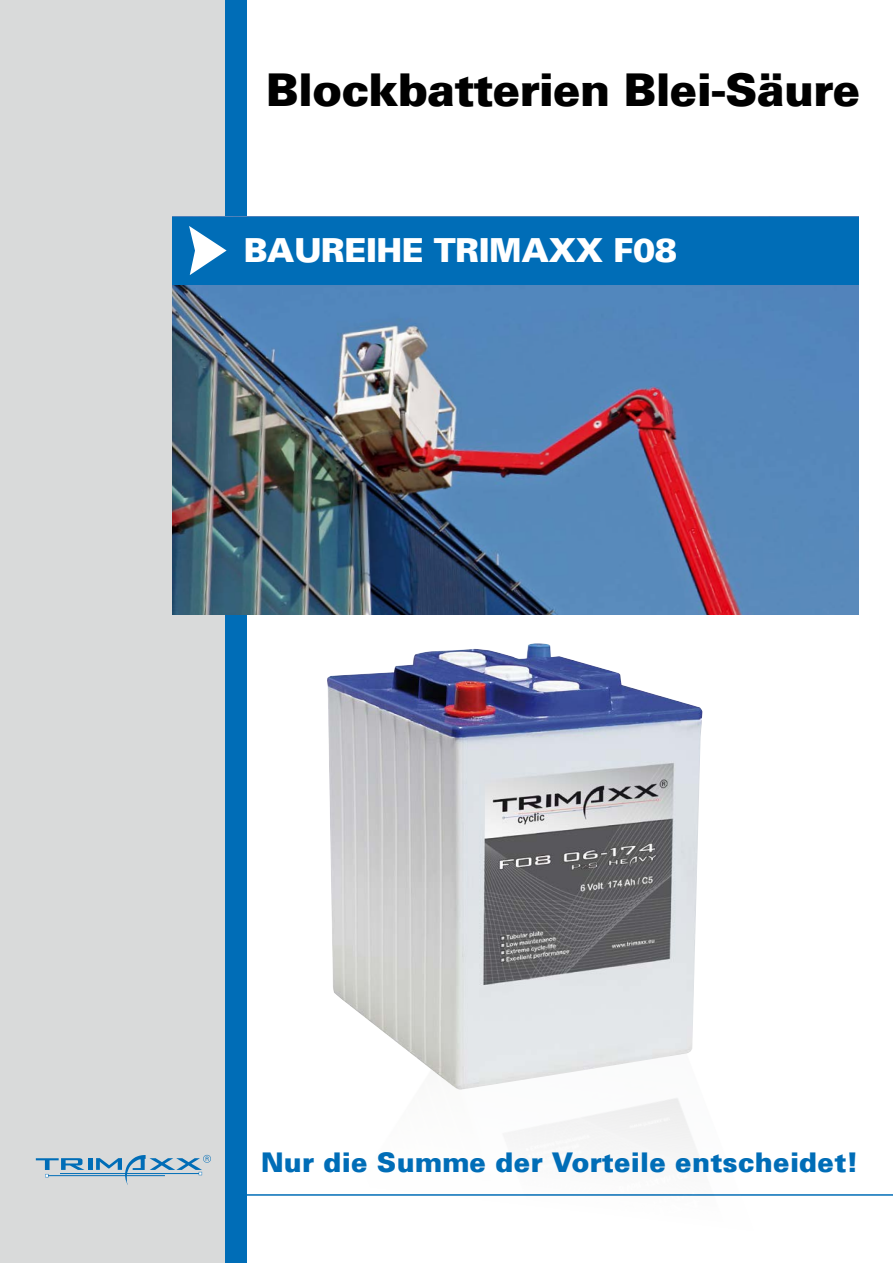
<style>
.page{position:relative;width:893px;height:1263px;background:#fff}
.page>*{position:absolute;margin:0;border:0;box-sizing:border-box;transform-origin:0 0}
.t1{font:900 45px "Univers";letter-spacing:-.015em;color:#000}
.t2{font:900 33px "Univers";letter-spacing:-.015em;color:#fff}
.t3{font:900 27px "Univers";letter-spacing:.01em;color:#006db7}
</style>
<div class="page">
<hr style="left:232px;top:1194px;width:661px;height:2px;background:#006db7">
<div style="left:0;top:0;width:225px;height:1263px;background:#d9dada"></div>
<div style="left:225px;top:0;width:22px;height:1263px;background:#006db7"></div>
<img style="left:172px;top:284px;width:686px;height:330px">
<div style="left:172px;top:217px;width:686px;height:67px;background:#006db7"></div>
<svg style="left:189px;top:226px;width:38px;height:49px"></svg>
<hr style="left:60px;top:1173px;width:140px;height:1px;background:#006db7">
<hr style="left:47px;top:1175px;width:118px;height:1px;background:#006db7">
<svg style="left:36px;top:1158px;width:49px;height:19px"></svg>
<hr style="left:88px;top:1158px;width:4px;height:12px;background:#006db7">
<svg style="left:96px;top:1155px;width:115px;height:30px"></svg>
<img style="left:365px;top:1098px;width:391px;height:98px">
<img style="left:327px;top:643px;width:375px;height:447px">
<h1 class="t1" style="left:266px;top:60px;width:596px">Blockbatterien Blei-Säure</h1>
<p class="t2" style="left:244px;top:229px;width:435px">BAUREIHE TRIMAXX F08</p>
<p class="t3" style="left:261px;top:1145px;width:599px">Nur die Summe der Vorteile entscheidet!</p>
</div>
